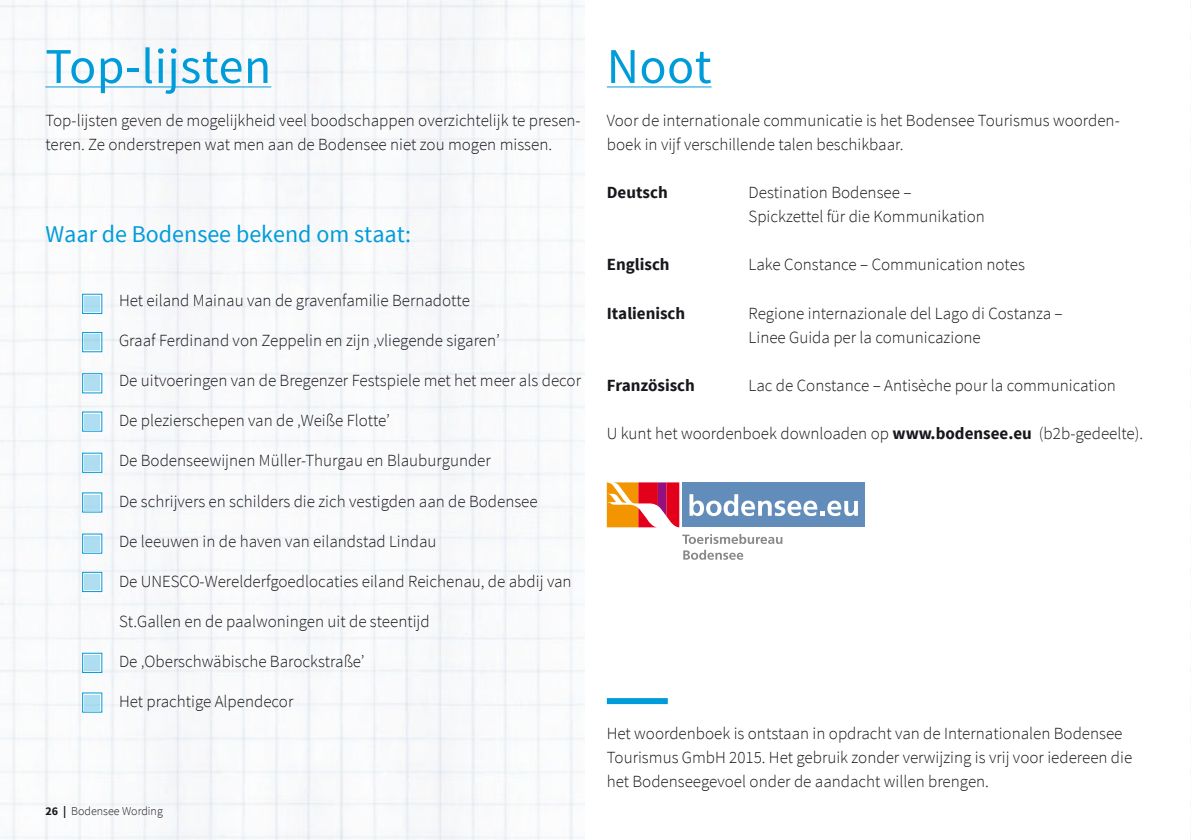
<style>
.page{position:relative;width:1191px;height:840px;background:#fff}
.page>*{position:absolute;margin:0;border:0;box-sizing:border-box;transform-origin:0 0}
.t1{font:50px "Source Sans Pro";letter-spacing:.01em;color:#009cda}
.t2{font:24px "Source Sans Pro";color:#009cda}
.t3{font:300 17px/24px "Source Sans Pro";color:#1a171c}
.t4{font:700 17px "Source Sans Pro";color:#1a171c}
.t5{font:300 12px "Source Sans Pro";color:#1a171c}
.s1{font-weight:700}
</style>
<div class="page">
<img style="left:0;top:0;width:584px;height:839px">
<hr style="left:45px;top:87px;width:226px;height:1px;background:#009cda">
<div style="left:84px;top:296px;width:16px;height:15px;background:#aeddf1"></div>
<div style="left:84px;top:334px;width:16px;height:16px;background:#aeddf1"></div>
<div style="left:82px;top:332px;width:20px;height:20px;border:1px solid #009cda"></div>
<div style="left:84px;top:375px;width:16px;height:16px;background:#afdef1"></div>
<div style="left:82px;top:373px;width:20px;height:20px;border:1px solid #009cda"></div>
<div style="left:84px;top:413px;width:16px;height:16px;background:#aeddf1"></div>
<div style="left:84px;top:454px;width:16px;height:16px;background:#aeddf1"></div>
<div style="left:84px;top:494px;width:16px;height:16px;background:#aeddf0"></div>
<div style="left:84px;top:535px;width:16px;height:16px;background:#adddf1"></div>
<div style="left:84px;top:573px;width:16px;height:16px;background:#afdef0"></div>
<div style="left:82px;top:571px;width:20px;height:20px;border:1px solid #009cda"></div>
<div style="left:84px;top:654px;width:16px;height:16px;background:#aeddf1"></div>
<div style="left:84px;top:694px;width:16px;height:16px;background:#aedef1"></div>
<hr style="left:607px;top:87px;width:104px;height:1px;background:#009cda">
<img style="left:1190px;top:5px;width:1px;height:834px">
<svg style="left:607px;top:698px;width:61px;height:5px"></svg>
<svg style="left:607px;top:482px;width:72px;height:45px"></svg>
<div style="left:682px;top:482px;width:183px;height:45px;background:#628dba"></div>
<svg style="left:689px;top:494px;width:169px;height:22px"></svg>
<svg style="left:682px;top:534px;width:100px;height:9px"></svg>
<svg style="left:683px;top:549px;width:60px;height:10px"></svg>
<h1 class="t1" style="left:45px;top:35px;width:227px">Top-lijsten</h1>
<p class="t3" style="left:45px;top:109px;width:537px">Top-lijsten geven de mogelijkheid veel boodschappen overzichtelijk te presen&shy;teren. Ze onderstrepen wat men aan de Bodensee niet zou mogen missen.</p>
<h2 class="t2" style="left:45px;top:219px;width:367px">Waar de Bodensee bekend om staat:</h2>
<p class="t3" style="left:119px;top:288px;width:352px">Het eiland Mainau van de gravenfamilie Bernadotte</p>
<p class="t3" style="left:119px;top:328px;width:382px">Graaf Ferdinand von Zeppelin en zijn ‚vliegende sigaren’</p>
<p class="t3" style="left:119px;top:368px;width:463px">De uitvoeringen van de Bregenzer Festspiele met het meer als decor</p>
<p class="t3" style="left:119px;top:408px;width:272px">De plezierschepen van de ‚Weiße Flotte’</p>
<p class="t3" style="left:119px;top:448px;width:373px">De Bodenseewijnen Müller-Thurgau en Blauburgunder</p>
<p class="t3" style="left:119px;top:488px;width:420px">De schrijvers en schilders die zich vestigden aan de Bodensee</p>
<p class="t3" style="left:119px;top:528px;width:319px">De leeuwen in de haven van eilandstad Lindau</p>
<p class="t3" style="left:119px;top:568px;width:454px">De UNESCO-Werelderfgoedlocaties eiland Reichenau, de abdij van</p>
<p class="t3" style="left:119px;top:608px;width:312px">St.Gallen en de paalwoningen uit de steentijd</p>
<p class="t3" style="left:119px;top:648px;width:247px">De ‚Oberschwäbische Barockstraße’</p>
<p class="t3" style="left:119px;top:688px;width:176px">Het prachtige Alpendecor</p>
<p class="t5" style="left:45px;top:803px;width:119px"><span class="s1">26 |</span> Bodensee Wording</p>
<h1 class="t1" style="left:607px;top:35px;width:106px">Noot</h1>
<p class="t3" style="left:607px;top:109px;width:514px">Voor de internationale communicatie is het Bodensee Tourismus woorden&shy;boek in vijf verschillende talen beschikbaar.</p>
<p class="t4" style="left:607px;top:182px;width:62px">Deutsch</p>
<p class="t3" style="left:748px;top:181px;width:238px">Destination Bodensee –<br>Spickzettel für die Kommunikation</p>
<p class="t4" style="left:607px;top:254px;width:64px">Englisch</p>
<p class="t3" style="left:748px;top:253px;width:278px">Lake Constance – Communication notes</p>
<p class="t4" style="left:607px;top:302px;width:80px">Italienisch</p>
<p class="t3" style="left:748px;top:301px;width:315px">Regione internazionale del Lago di Costanza –<br>Linee Guida per la comunicazione</p>
<p class="t4" style="left:607px;top:374px;width:90px">Französisch</p>
<p class="t3" style="left:748px;top:373px;width:369px">Lac de Constance – Antisèche pour la communication</p>
<p class="t3" style="left:607px;top:421px;width:538px">U kunt het woordenboek downloaden op <span class="s1">www.bodensee.eu</span> (b2b-gedeelte).</p>
<p class="t3" style="left:607px;top:721px;width:527px">Het woordenboek is ontstaan in opdracht van de Internationalen Bodensee<br>Tourismus GmbH 2015. Het gebruik zonder verwijzing is vrij voor iedereen die het Bodenseegevoel onder de aandacht willen brengen.</p>
</div>
